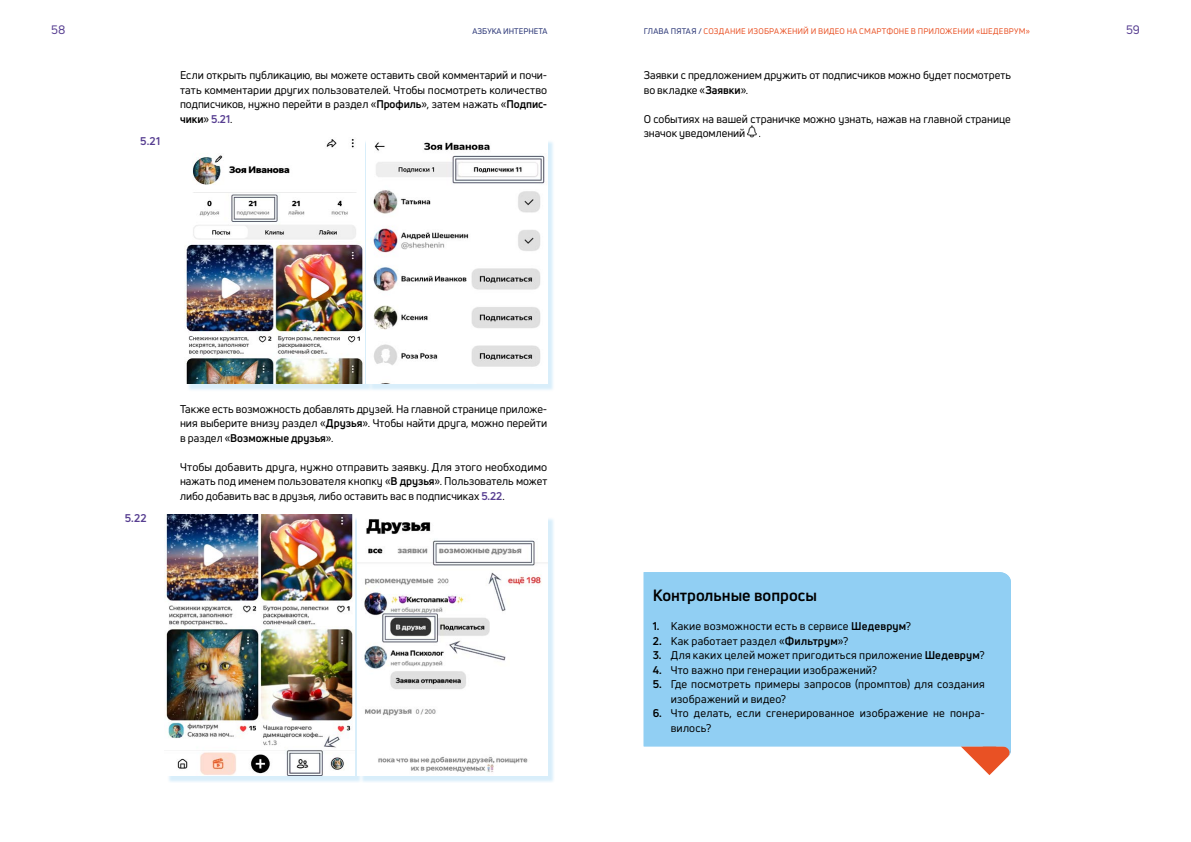
<style>
.page{position:relative;width:1191px;height:842px;background:#fff}
.page>*{position:absolute;margin:0;border:0;box-sizing:border-box;transform-origin:0 0}
.t1{font:700 16px "Uni Neue";color:#000}
.t2{font:12px "Uni Neue";color:#573e91}
.t3{font:11px/14.5px "Uni Neue";letter-spacing:.01em;color:#000}
.t4{font:700 11px "Uni Neue";color:#573e91}
.t5{font:8px "Uni Neue";letter-spacing:.02em;color:#e95124}
.t6{font:8px "Uni Neue";color:#243072}
.s1{color:#243072}
.s2{font-weight:700}
.s3{font-weight:700;color:#573e91}
</style>
<div class="page">
<svg style="left:971px;top:757px;width:37px;height:18px"></svg>
<div style="left:643px;top:572px;width:368px;height:185px;background:#91cff3"></div>
<div style="left:187px;top:140px;width:185px;height:252px;background:#91cff3;opacity:.35"></div>
<img style="left:184px;top:139px;width:181px;height:245px">
<div style="left:167px;top:517px;width:195px;height:266px;background:#91cff3;opacity:.35"></div>
<img style="left:164px;top:514px;width:190px;height:261px">
<div style="left:369px;top:140px;width:186px;height:252px;background:#91cff3;opacity:.35"></div>
<img style="left:367px;top:140px;width:180px;height:244px">
<div style="left:360px;top:517px;width:195px;height:266px;background:#91cff3;opacity:.35"></div>
<img style="left:357px;top:517px;width:190px;height:258px">
<img style="left:747px;top:125px;width:10px;height:13px">
<p class="t2" style="left:51px;top:22px;width:16px">58</p>
<p class="t6" style="left:472px;top:26px;width:76px">АЗБУКА ИНТЕРНЕТА</p>
<p class="t5" style="left:643px;top:26px;width:388px"><span class="s1">ГЛАВА ПЯТАЯ /</span> СОЗДАНИЕ ИЗОБРАЖЕНИЙ И ВИДЕО НА СМАРТФОНЕ В ПРИЛОЖЕНИИ «ШЕДЕВРУМ»</p>
<p class="t2" style="left:1126px;top:22px;width:15px">59</p>
<p class="t4" style="left:140px;top:134px;width:21px">5.21</p>
<p class="t3" style="left:180px;top:68px;width:369px;text-align:justify">Если открыть публикацию, вы можете оставить свой комментарий и почи&shy;тать комментарии других пользователей. Чтобы посмотреть количество подписчиков, нужно перейти в раздел «<span class="s2">Профиль</span>», затем нажать «<span class="s2">Подпис&shy;чики</span>» <span class="s3">5.21</span>.</p>
<p class="t3" style="left:643px;top:68px;width:369px">Заявки с предложением дружить от подписчиков можно будет посмотреть во вкладке «<span class="s2">Заявки</span>».</p>
<p class="t3" style="left:643px;top:111px;width:369px">О событиях на вашей страничке можно узнать, нажав на главной странице значок уведомлений .</p>
<p class="t4" style="left:125px;top:511px;width:23px">5.22</p>
<p class="t3" style="left:180px;top:401px;width:369px;text-align:justify">Также есть возможность добавлять друзей. На главной странице приложе&shy;ния выберите внизу раздел «<span class="s2">Друзья</span>». Чтобы найти друга, можно перейти в раздел «<span class="s2">Возможные друзья</span>».</p>
<p class="t3" style="left:180px;top:459px;width:369px;text-align:justify">Чтобы добавить друга, нужно отправить заявку. Для этого необходимо нажать под именем пользователя кнопку «<span class="s2">В друзья</span>». Пользователь может либо добавить вас в друзья, либо оставить вас в подписчиках <span class="s3">5.22</span>.</p>
<h1 class="t1" style="left:652px;top:585px;width:166px">Контрольные вопросы</h1>
<h1 class="t1" style="left:652px;top:614px;width:166px">Контрольные вопросы</h1>
<p class="t3" style="left:652px;top:619px;width:260px"><span class="s2">1.</span> Какие возможности есть в сервисе <span class="s2">Шедеврум</span>?</p>
<p class="t3" style="left:652px;top:633px;width:197px"><span class="s2">2.</span> Как работает раздел «<span class="s2">Фильтрум</span>»?</p>
<p class="t3" style="left:652px;top:648px;width:333px"><span class="s2">3.</span> Для каких целей может пригодиться приложение <span class="s2">Шедеврум</span>?</p>
<p class="t3" style="left:652px;top:662px;width:226px"><span class="s2">4.</span> Что важно при генерации изображений?</p>
<p class="t3" style="left:670px;top:677px;width:316px;text-indent:-18px"><span class="s2">5.</span> Где посмотреть примеры запросов (промптов) для создания изображений и видео?</p>
<p class="t3" style="left:670px;top:706px;width:315px;text-indent:-18px"><span class="s2">6.</span> Что делать, если сгенерированное изображение не понра&shy;вилось?</p>
<p class="t3" style="left:652px;top:648px;width:309px"><span class="s2">1.</span> Каких рекомендаций по съемкам и монтажу вид о стоит</p>
<p class="t3" style="left:670px;top:662px;width:92px">придерживаться?</p>
<p class="t3" style="left:652px;top:677px;width:344px"><span class="s2">2</span> Какие п собы об аботки видео есть в прил жении «<span class="s2">Галере</span> »?</p>
<p class="t3" style="left:652px;top:706px;width:339px"><span class="s2">4</span> Почему важно выбрать размер и ориентацию видео или фото?</p>
<p class="t3" style="left:652px;top:720px;width:77px"><span class="s2">5.</span> Что такое «</p>
</div>
